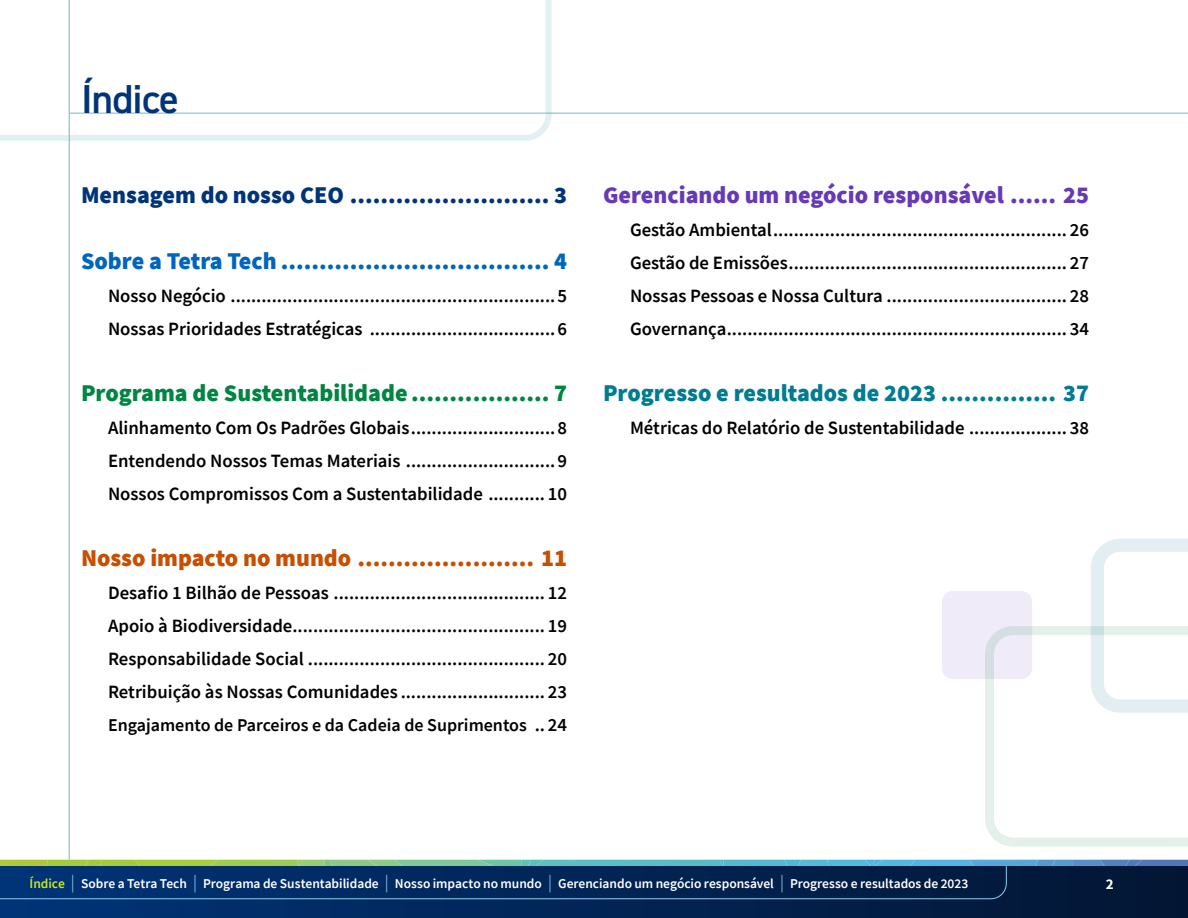
<style>
.page{position:relative;width:1188px;height:918px;background:#fff}
.page>*{position:absolute;margin:0;border:0;box-sizing:border-box;transform-origin:0 0}
.t1{font:600 40.5px "DIN2014";letter-spacing:-.02em;color:#003478}
.t2{font:900 24px "Source Sans Pro";color:#0065bd}
.t3{font:900 24px "Source Sans Pro";color:#003478}
.t4{font:900 24px "Source Sans Pro";color:#008542}
.t5{font:900 24px "Source Sans Pro";color:#c84e00}
.t6{font:900 24px "Source Sans Pro";color:#007c92}
.t7{font:900 24px "Source Sans Pro";color:#6639b7}
.t8{font:600 18.75px/33px "Source Sans Pro";color:#000;text-align:justify}
.t9{font:600 18px "Source Sans Pro";color:#000}
.t10{font:700 15px "Source Sans Pro";color:#fff}
.t11{font:600 13.5px "Source Sans Pro";color:#fff}
.s1{font-size:18.75px}
.s2{color:#cbe919}
.s3{font-weight:400;font-size:17.55px;color:#8dcff0}
</style>
<div class="page">
<div style="left:0;top:866px;width:1188px;height:52px;background:linear-gradient(to right,#003478,#031533)"></div>
<svg style="left:0;top:860px;width:1188px;height:39px;background:#153e63"></svg>
<svg style="left:0;top:0;width:555px;height:144px"></svg>
<hr style="left:70px;top:113px;width:1118px;height:1px;background:#73b7c3">
<hr style="left:69px;top:0;width:1px;height:860px;background:#73b7c3">
<svg style="left:985px;top:626px;width:203px;height:221px"></svg>
<svg style="left:1091px;top:539px;width:97px;height:174px"></svg>
<div style="left:942px;top:591px;width:90px;height:88px;background:#f0ebf8;border-radius:11px"></div>
<h1 class="t1" style="left:81px;top:72px;width:99px">Índice</h1>
<p class="t3" style="left:81px;top:178px;width:487px">Mensagem do nosso CEO .......................... 3</p>
<p class="t2" style="left:81px;top:244px;width:487px">Sobre a Tetra Tech ................................... 4</p>
<p class="t8" style="left:108px;top:279px;width:460px">Nosso Negócio ...............................................................5<br>Nossas Prioridades Estratégicas ....................................6</p>
<p class="t4" style="left:81px;top:376px;width:487px">Programa de Sustentabilidade .................. 7</p>
<p class="t8" style="left:108px;top:411px;width:461px">Alinhamento Com Os Padrões Globais............................8<br>Entendendo Nossos Temas Materiais .............................9<br>Nossos Compromissos Com a Sustentabilidade ........... 10</p>
<p class="t5" style="left:81px;top:541px;width:487px">Nosso impacto no mundo ....................... 11</p>
<p class="t8" style="left:108px;top:576px;width:461px">Desafio 1 Bilhão de Pessoas ......................................... 12<br>Apoio à Biodiversidade................................................. 19<br>Responsabilidade Social .............................................. 20<br>Retribuição às Nossas Comunidades ............................ 23</p>
<p class="t9" style="left:108px;top:713px;width:461px">Engajamento de Parceiros e da Cadeia de Suprimentos <span class="s1">.. 24</span></p>
<p class="t7" style="left:603px;top:178px;width:487px">Gerenciando um negócio responsável ...... 25</p>
<p class="t8" style="left:630px;top:213px;width:460px">Gestão Ambiental......................................................... 26<br>Gestão de Emissões...................................................... 27<br>Nossas Pessoas e Nossa Cultura ................................... 28<br>Governança.................................................................. 34</p>
<p class="t6" style="left:603px;top:376px;width:487px">Progresso e resultados de 2023 ............... 37</p>
<p class="t8" style="left:630px;top:411px;width:460px">Métricas do Relatório de Sustentabilidade ................... 38</p>
<p class="t11" style="left:30px;top:874px;width:940px"><span class="s2">Índice</span> <span class="s3">|</span> Sobre a Tetra Tech <span class="s3">|</span> Programa de Sustentabilidade <span class="s3">|</span> Nosso impacto no mundo <span class="s3">|</span> Gerenciando um negócio responsável <span class="s3">|</span> Progresso e resultados de 2023</p>
<p class="t10" style="left:1106px;top:874px;width:9px">2</p>
</div>
